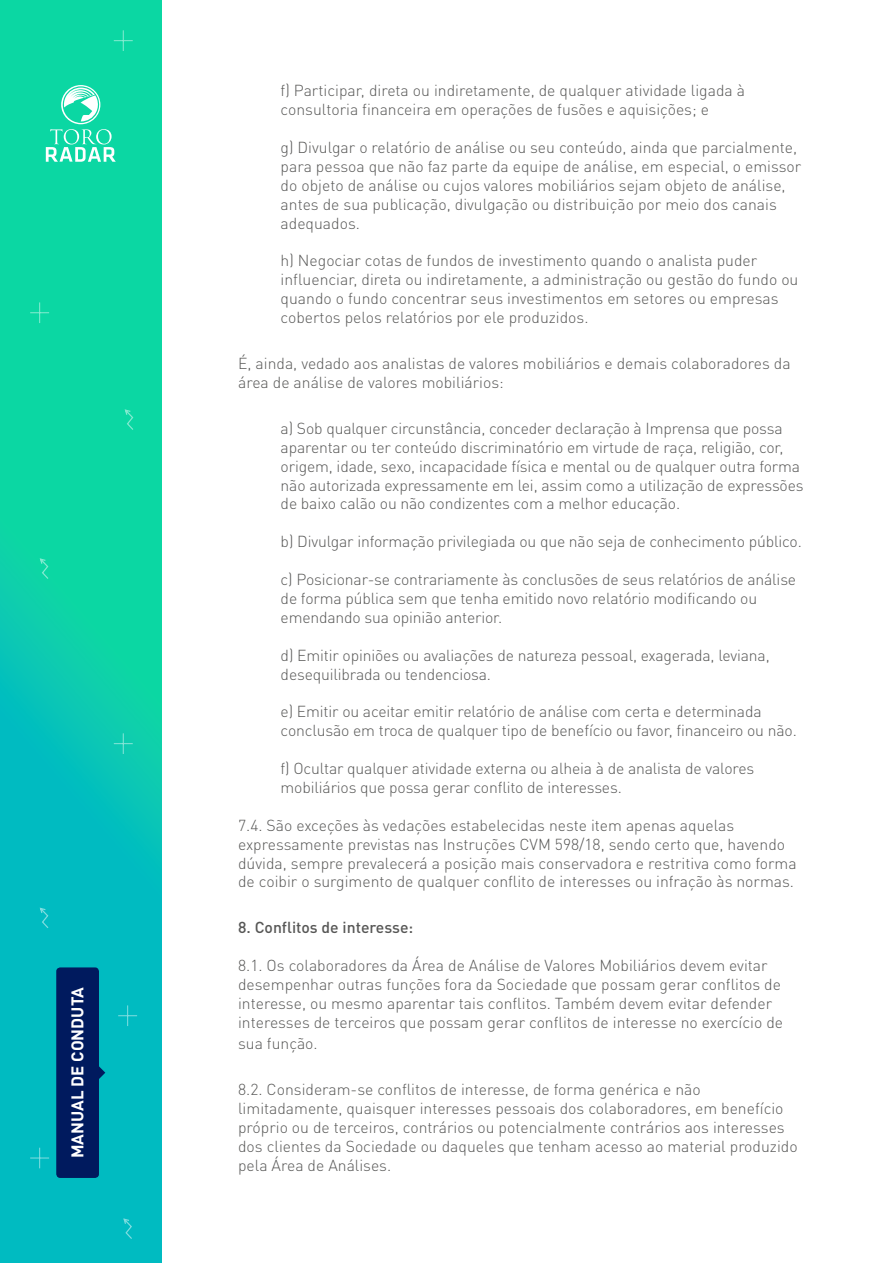
<style>
.page{position:relative;width:893px;height:1263px;background:#fff}
.page>*{position:absolute;margin:0;border:0;box-sizing:border-box;transform-origin:0 0}
.t1{font:700 16.8px "DIN Pro";color:#fff}
.t2{font:300 15.75px/18.9px "DIN Pro";color:#575756}
.t3{font:500 15.75px "DIN Pro";color:#575756}
</style>
<div class="page">
<div style="left:0;top:0;width:162px;height:1263px;background:linear-gradient(to bottom,#0fdf9a,#00b6c6)"></div>
<svg style="left:30px;top:1148px;width:19px;height:20px"></svg>
<svg style="left:114px;top:733px;width:19px;height:21px"></svg>
<svg style="left:114px;top:30px;width:19px;height:21px"></svg>
<svg style="left:118px;top:1005px;width:19px;height:21px"></svg>
<svg style="left:30px;top:302px;width:19px;height:21px"></svg>
<svg style="left:122px;top:1217px;width:11px;height:23px"></svg>
<svg style="left:39px;top:907px;width:11px;height:22px"></svg>
<svg style="left:39px;top:557px;width:11px;height:23px"></svg>
<svg style="left:124px;top:408px;width:11px;height:23px"></svg>
<svg style="left:46px;top:85px;width:70px;height:77px;background:#46e0b9"></svg>
<div style="left:56px;top:967px;width:43px;height:211px;background:#001a5e;border-radius:4px"></div>
<svg style="left:99px;top:1061px;width:6px;height:23px"></svg>
<p class="t1" style="left:64px;top:1158px;width:172px;rotate:-90deg">MANUAL DE CONDUTA</p>
<p class="t2" style="left:281px;top:80px;width:466px">f) Participar, direta ou indiretamente, de qualquer atividade ligada à consultoria financeira em operações de fusões e aquisições; e</p>
<p class="t2" style="left:281px;top:136px;width:522px">g) Divulgar o relatório de análise ou seu conteúdo, ainda que parcialmente, para pessoa que não faz parte da equipe de análise, em especial, o emissor do objeto de análise ou cujos valores mobiliários sejam objeto de análise, antes de sua publicação, divulgação ou distribuição por meio dos canais adequados.</p>
<p class="t2" style="left:281px;top:250px;width:519px">h) Negociar cotas de fundos de investimento quando o analista puder influenciar, direta ou indiretamente, a administração ou gestão do fundo ou quando o fundo concentrar seus investimentos em setores ou empresas cobertos pelos relatórios por ele produzidos.</p>
<p class="t2" style="left:238px;top:352px;width:554px">É, ainda, vedado aos analistas de valores mobiliários e demais colaboradores da área de análise de valores mobiliários:</p>
<p class="t2" style="left:281px;top:417px;width:524px">a) Sob qualquer circunstância, conceder declaração à Imprensa que possa aparentar ou ter conteúdo discriminatório em virtude de raça, religião, cor, origem, idade, sexo, incapacidade física e mental ou de qualquer outra forma não autorizada expressamente em lei, assim como a utilização de expressões de baixo calão ou não condizentes com a melhor educação.</p>
<p class="t2" style="left:281px;top:531px;width:523px">b) Divulgar informação privilegiada ou que não seja de conhecimento público.</p>
<p class="t2" style="left:281px;top:568px;width:517px">c) Posicionar-se contrariamente às conclusões de seus relatórios de análise de forma pública sem que tenha emitido novo relatório modificando ou emendando sua opinião anterior.</p>
<p class="t2" style="left:281px;top:644px;width:491px">d) Emitir opiniões ou avaliações de natureza pessoal, exagerada, leviana, desequilibrada ou tendenciosa.</p>
<p class="t2" style="left:281px;top:701px;width:518px">e) Emitir ou aceitar emitir relatório de análise com certa e determinada conclusão em troca de qualquer tipo de benefício ou favor, financeiro ou não.</p>
<p class="t2" style="left:281px;top:757px;width:475px">f) Ocultar qualquer atividade externa ou alheia à de analista de valores mobiliários que possa gerar conflito de interesses.</p>
<p class="t2" style="left:238px;top:814px;width:560px">7.4. São exceções às vedações estabelecidas neste item apenas aquelas expressamente previstas nas Instruções CVM 598/18, sendo certo que, havendo dúvida, sempre prevalecerá a posição mais conservadora e restritiva como forma de coibir o surgimento de qualquer conflito de interesses ou infração às normas.</p>
<p class="t3" style="left:238px;top:915px;width:177px">8. Conflitos de interesse:</p>
<p class="t2" style="left:238px;top:955px;width:547px">8.1. Os colaboradores da Área de Análise de Valores Mobiliários devem evitar desempenhar outras funções fora da Sociedade que possam gerar conflitos de interesse, ou mesmo aparentar tais conflitos. Também devem evitar defender interesses de terceiros que possam gerar conflitos de interesse no exercício de</p>
<p class="t2" style="left:238px;top:1033px;width:81px">sua função.</p>
<p class="t2" style="left:238px;top:1079px;width:561px">8.2. Consideram-se conflitos de interesse, de forma genérica e não limitadamente, quaisquer interesses pessoais dos colaboradores, em benefício próprio ou de terceiros, contrários ou potencialmente contrários aos interesses dos clientes da Sociedade ou daqueles que tenham acesso ao material produzido pela Área de Análises.</p>
</div>
